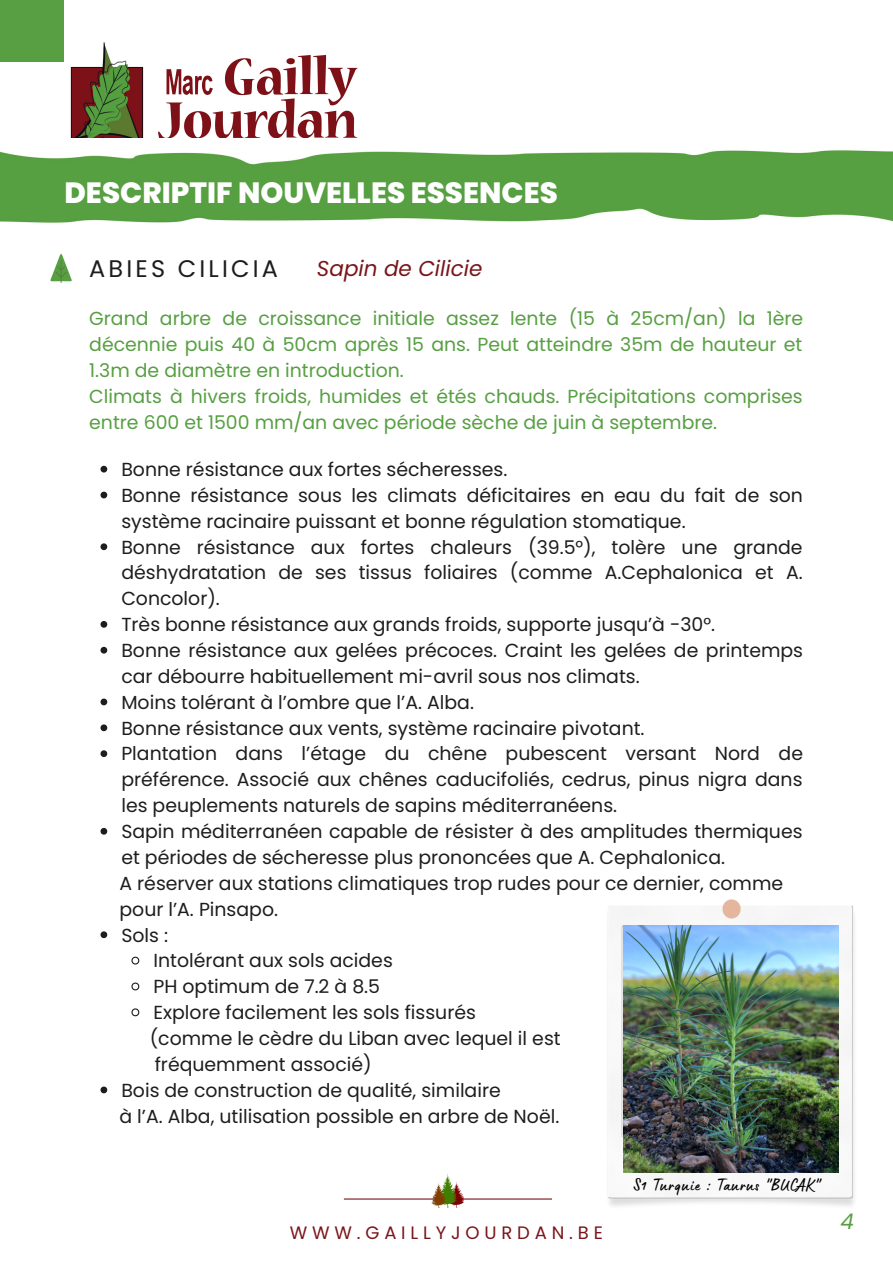
<style>
.page{position:relative;width:893px;height:1264px;background:#fff}
.page>*{position:absolute;margin:0;border:0;box-sizing:border-box;transform-origin:0 0}
.t1{font:800 29.25px "Poppins";color:#fff}
.t2{font:24px "Poppins";letter-spacing:.13em;color:#1c1e1d}
.t3{font:italic 21.45px "Poppins";color:#7a151a}
.t4{font:italic 21.45px "Poppins";color:#579f42}
.t5{font:18.9px/25.8px "Poppins";color:#1c1e1d}
.t6{font:18.9px/25.8px "Poppins";color:#579f42;text-align:justify}
.t7{font:18px "Poppins";letter-spacing:.27em;color:#7a151a}
.t8{font:17.85px "Lumios Marker";letter-spacing:.05em;color:#000}
</style>
<div class="page">
<img style="left:70px;top:42px;width:288px;height:96px">
<div style="left:0;top:0;width:64px;height:62px;background:#579f42"></div>
<svg style="left:100px;top:466px;width:7px;height:6px"></svg>
<svg style="left:100px;top:491px;width:7px;height:7px"></svg>
<svg style="left:100px;top:543px;width:7px;height:7px"></svg>
<svg style="left:100px;top:621px;width:7px;height:6px"></svg>
<svg style="left:100px;top:647px;width:7px;height:6px"></svg>
<svg style="left:100px;top:698px;width:7px;height:7px"></svg>
<svg style="left:100px;top:724px;width:7px;height:7px"></svg>
<svg style="left:100px;top:750px;width:7px;height:7px"></svg>
<svg style="left:100px;top:828px;width:7px;height:6px"></svg>
<svg style="left:100px;top:931px;width:7px;height:7px"></svg>
<svg style="left:131px;top:956px;width:9px;height:9px"></svg>
<svg style="left:131px;top:982px;width:9px;height:9px"></svg>
<svg style="left:131px;top:1008px;width:9px;height:9px"></svg>
<svg style="left:100px;top:1086px;width:7px;height:7px"></svg>
<img style="left:0;top:203px;width:892px;height:20px">
<img style="left:0;top:150px;width:892px;height:53px">
<hr style="left:344px;top:1198px;width:208px;height:1px;background:#7a151a">
<svg style="left:431px;top:1173px;width:33px;height:34px"></svg>
<img style="left:607px;top:905px;width:247px;height:301px">
<div style="left:722px;top:899px;width:18px;height:19px;background:#e4b69d;border-radius:9px"></div>
<svg style="left:50px;top:254px;width:22px;height:28px"></svg>
<img style="left:623px;top:925px;width:215px;height:247px">
<p class="t1" style="left:64px;top:173px;width:495px">DESCRIPTIF NOUVELLES ESSENCES</p>
<p class="t3" style="left:317px;top:253px;width:167px">Sapin de Cilicie</p>
<p class="t2" style="left:89px;top:251px;width:190px">ABIES CILICIA</p>
<p class="t6" style="left:89px;top:306px;width:715px">Grand arbre de croissance initiale assez lente (15 à 25cm/an) la 1ère décennie puis 40 à 50cm après 15 ans. Peut atteindre 35m de hauteur et 1.3m de diamètre en introduction.</p>
<p class="t6" style="left:89px;top:383px;width:715px">Climats à hivers froids, humides et étés chauds. Précipitations comprises entre 600 et 1500 mm/an avec période sèche de juin à septembre.</p>
<p class="t5" style="left:121px;top:456px;width:387px">Bonne résistance aux fortes sécheresses.</p>
<p class="t5" style="left:121px;top:482px;width:683px">Bonne résistance sous les climats déficitaires en eau du fait de son système racinaire puissant et bonne régulation stomatique.</p>
<p class="t5" style="left:121px;top:534px;width:682px;text-align:justify">Bonne résistance aux fortes chaleurs (39.5°), tolère une grande déshydratation de ses tissus foliaires (comme A.Cephalonica et A.<br>Concolor).</p>
<p class="t5" style="left:121px;top:611px;width:595px">Très bonne résistance aux grands froids, supporte jusqu’à -30°.</p>
<p class="t5" style="left:121px;top:637px;width:683px">Bonne résistance aux gelées précoces. Craint les gelées de printemps car débourre habituellement mi-avril sous nos climats.</p>
<p class="t5" style="left:121px;top:689px;width:354px">Moins tolérant à l’ombre que l’A. Alba.</p>
<p class="t5" style="left:121px;top:715px;width:524px">Bonne résistance aux vents, système racinaire pivotant.</p>
<p class="t5" style="left:121px;top:741px;width:683px;text-align:justify">Plantation dans l’étage du chêne pubescent versant Nord de préférence. Associé aux chênes caducifoliés, cedrus, pinus nigra dans les peuplements naturels de sapins méditerranéens.</p>
<p class="t5" style="left:121px;top:818px;width:682px">Sapin méditerranéen capable de résister à des amplitudes thermiques et périodes de sécheresse plus prononcées que A. Cephalonica.</p>
<p class="t5" style="left:119px;top:870px;width:665px">A réserver aux stations climatiques trop rudes pour ce dernier, comme</p>
<p class="t5" style="left:119px;top:896px;width:160px">pour l’A. Pinsapo.</p>
<p class="t5" style="left:121px;top:922px;width:48px">Sols :</p>
<p class="t5" style="left:153px;top:947px;width:241px">Intolérant aux sols acides</p>
<p class="t5" style="left:153px;top:973px;width:228px">PH optimum de 7.2 à 8.5</p>
<p class="t5" style="left:153px;top:999px;width:324px">Explore facilement les sols fissurés</p>
<p class="t5" style="left:150px;top:1025px;width:412px">(comme le cèdre du Liban avec lequel il est</p>
<p class="t5" style="left:155px;top:1051px;width:218px">fréquemment associé)</p>
<p class="t5" style="left:119px;top:1102px;width:441px">à l’A. Alba, utilisation possible en arbre de Noël.</p>
<p class="t5" style="left:121px;top:1077px;width:381px">Bois de construction de qualité, similaire</p>
<p class="t7" style="left:289px;top:1219px;width:315px">WWW.GAILLYJOURDAN.BE</p>
<p class="t8" style="left:633px;top:1178px;width:189px">S1 Turquie : Taurus "BUCAK"</p>
<p class="t4" style="left:840px;top:1206px;width:15px">4</p>
</div>
